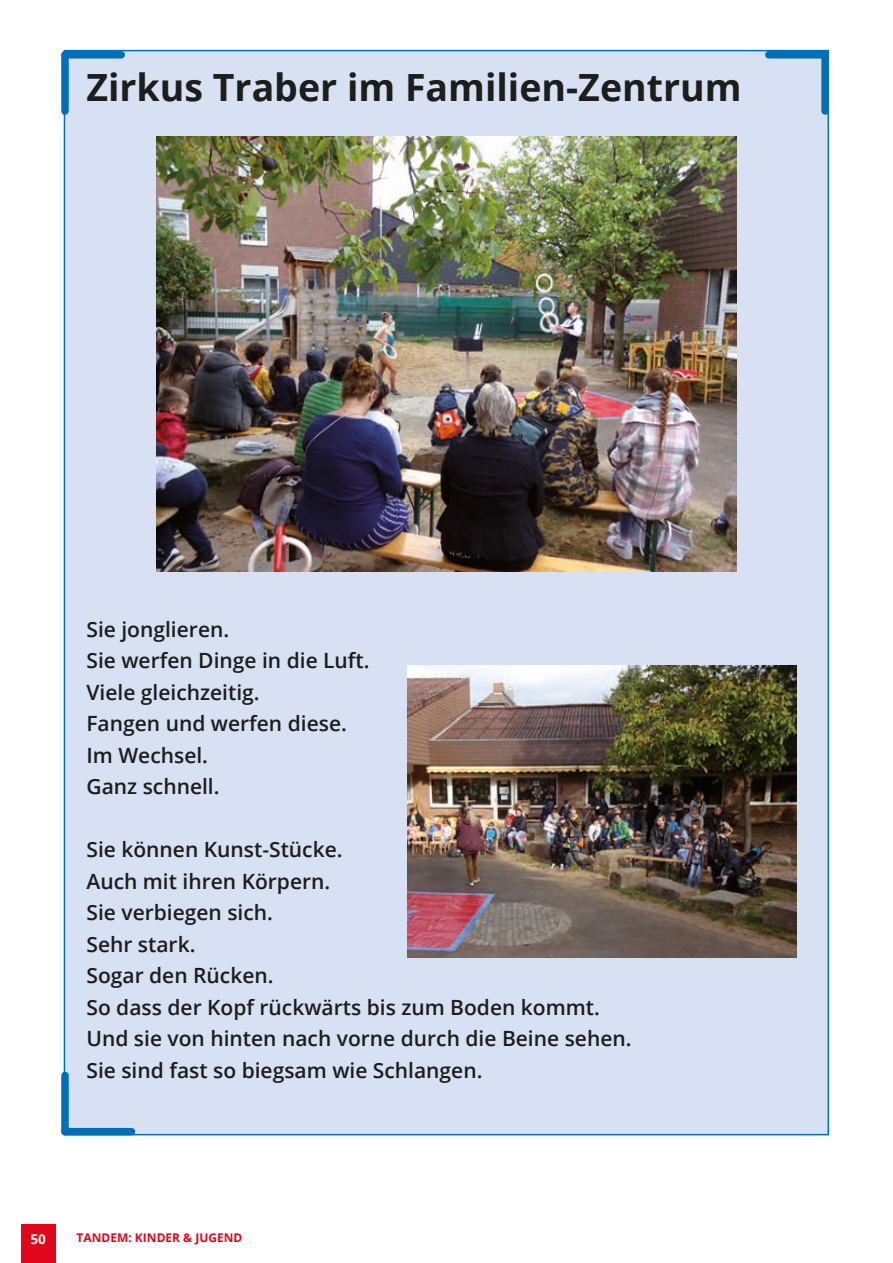
<style>
.page{position:relative;width:893px;height:1263px;background:#fff}
.page>*{position:absolute;margin:0;border:0;box-sizing:border-box;transform-origin:0 0}
.t1{font:700 37.5px "Open Sans";color:#1d1d1b}
.t2{font:600 21px/31.5px "Open Sans";color:#1d1d1b}
.t3{font:700 13.5px "Open Sans";color:#fff}
.t4{font:700 12px "Open Sans";color:#e3061b}
</style>
<div class="page">
<div style="left:21px;top:1225px;width:34px;height:38px;background:#e3061b"></div>
<div style="left:64px;top:51px;width:764px;height:1084px;background:#d8e0f3"></div>
<div style="left:821px;top:55px;width:8px;height:56px;background:#006fb7"></div>
<div style="left:769px;top:51px;width:56px;height:8px;background:#006fb7"></div>
<div style="left:65px;top:51px;width:56px;height:8px;background:#006fb7"></div>
<div style="left:61px;top:55px;width:8px;height:56px;background:#006fb7"></div>
<div style="left:61px;top:1075px;width:8px;height:57px;background:#006fb7"></div>
<div style="left:65px;top:1128px;width:67px;height:7px;background:#006fb7"></div>
<img style="left:156px;top:136px;width:581px;height:436px">
<img style="left:408px;top:665px;width:389px;height:292px">
<h1 class="t1" style="left:86px;top:61px;width:657px">Zirkus Traber im Familien-Zentrum</h1>
<p class="t2" style="left:86px;top:613px;width:285px">Sie jonglieren.<br>Sie werfen Dinge in die Luft.<br>Viele gleichzeitig.<br>Fangen und werfen diese.<br>Im Wechsel.<br>Ganz schnell.</p>
<p class="t2" style="left:86px;top:833px;width:547px">Sie können Kunst-Stücke.<br>Auch mit ihren Körpern.<br>Sie verbiegen sich.<br>Sehr stark.<br>Sogar den Rücken.<br>So dass der Kopf rückwärts bis zum Boden kommt.<br>Und sie von hinten nach vorne durch die Beine sehen.<br>Sie sind fast so biegsam wie Schlangen.</p>
<p class="t3" style="left:31px;top:1229px;width:17px">50</p>
<p class="t4" style="left:77px;top:1229px;width:167px">TANDEM: KINDER &amp; JUGEND</p>
</div>
